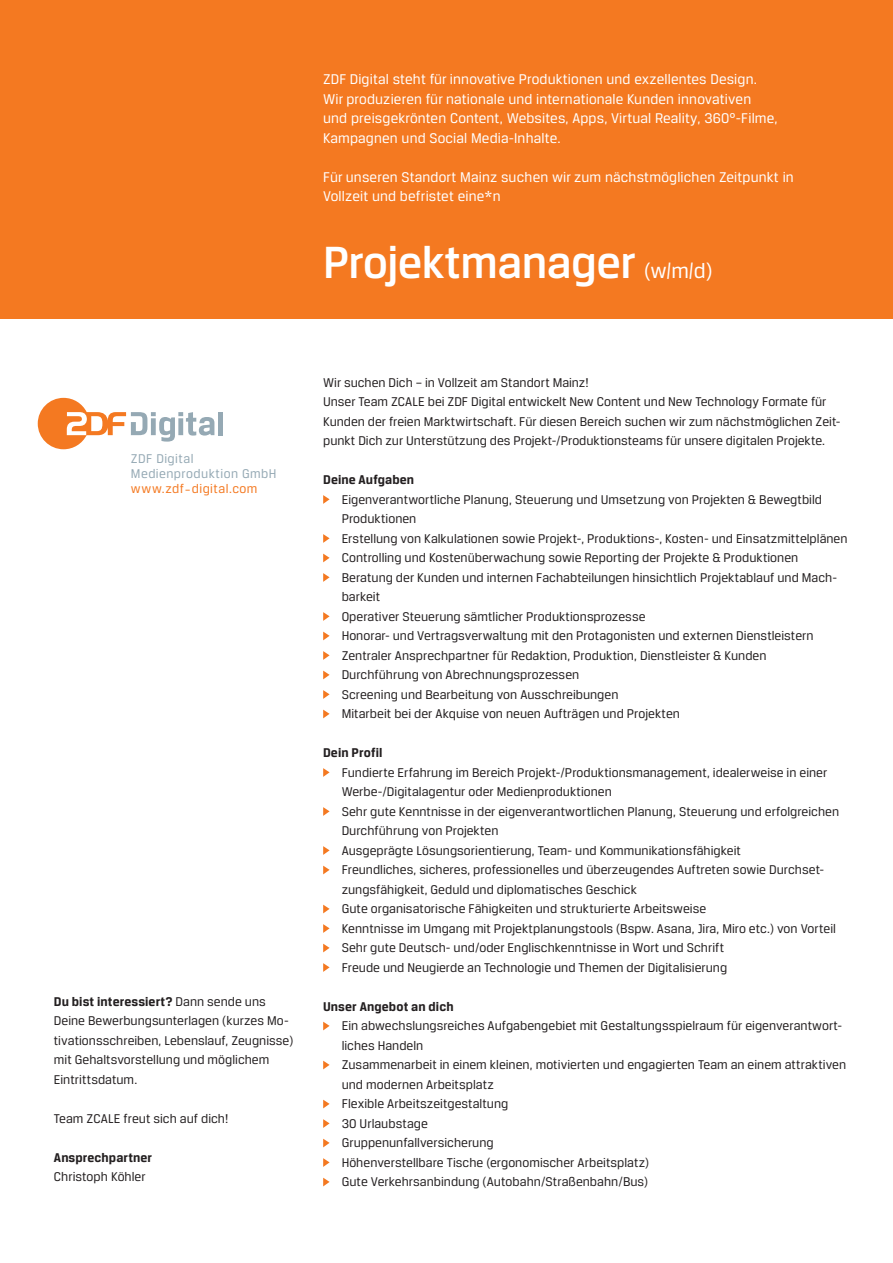
<style>
.page{position:relative;width:893px;height:1263px;background:#fff}
.page>*{position:absolute;margin:0;border:0;box-sizing:border-box;transform-origin:0 0}
.t1{font:500 48px "Breuer Text";letter-spacing:-.01em;color:#fff}
.t2{font:15px/19.5px "Breuer Text";letter-spacing:.01em;color:#fff}
.t3{font:13.5px/19.5px "Breuer Text";color:#231f20}
.t4{font:700 13.5px "Breuer Text";letter-spacing:.005em;color:#231f20}
.t5{font:13.5px/15px "Breuer Text";letter-spacing:.03em;color:#95a9b4}
.t6{font:13.5px "Breuer Text";letter-spacing:.035em;color:#f47921}
.s1{font-weight:400;font-size:22.35px}
.s2{font-weight:400;font-style:italic;font-size:22.35px}
.s3{font-weight:700}
</style>
<div class="page">
<div style="left:0;top:0;width:893px;height:318px;background:#f47921"></div>
<svg style="left:38px;top:398px;width:176px;height:51px"></svg>
<div style="left:218px;top:412px;width:5px;height:23px;background:#95a9b4"></div>
<svg style="left:323px;top:495px;width:7px;height:9px"></svg>
<svg style="left:323px;top:534px;width:7px;height:9px"></svg>
<svg style="left:323px;top:554px;width:7px;height:8px"></svg>
<svg style="left:323px;top:573px;width:7px;height:9px"></svg>
<svg style="left:323px;top:612px;width:7px;height:9px"></svg>
<svg style="left:323px;top:632px;width:7px;height:8px"></svg>
<svg style="left:323px;top:651px;width:7px;height:9px"></svg>
<svg style="left:323px;top:671px;width:7px;height:8px"></svg>
<svg style="left:323px;top:690px;width:7px;height:9px"></svg>
<svg style="left:323px;top:710px;width:7px;height:8px"></svg>
<svg style="left:323px;top:768px;width:7px;height:9px"></svg>
<svg style="left:323px;top:807px;width:7px;height:9px"></svg>
<svg style="left:323px;top:846px;width:7px;height:9px"></svg>
<svg style="left:323px;top:866px;width:7px;height:8px"></svg>
<svg style="left:323px;top:905px;width:7px;height:8px"></svg>
<svg style="left:323px;top:924px;width:7px;height:9px"></svg>
<svg style="left:323px;top:944px;width:7px;height:8px"></svg>
<svg style="left:323px;top:963px;width:7px;height:9px"></svg>
<svg style="left:323px;top:1022px;width:7px;height:8px"></svg>
<svg style="left:323px;top:1061px;width:7px;height:8px"></svg>
<svg style="left:323px;top:1100px;width:7px;height:8px"></svg>
<svg style="left:323px;top:1119px;width:7px;height:9px"></svg>
<svg style="left:323px;top:1139px;width:7px;height:8px"></svg>
<svg style="left:323px;top:1158px;width:7px;height:9px"></svg>
<svg style="left:323px;top:1178px;width:7px;height:8px"></svg>
<p class="t2" style="left:323px;top:69px;width:456px">ZDF Digital steht für innovative Produktionen und exzellentes Design.<br>Wir produzieren für nationale und internationale Kunden innovativen und preisgekrönten Content, Websites, Apps, Virtual Reality, 360°-Filme, Kampagnen und Social Media-Inhalte.</p>
<p class="t2" style="left:323px;top:167px;width:472px">Für unseren Standort Mainz suchen wir zum nächstmöglichen Zeitpunkt in<br>Vollzeit und befristet eine*n</p>
<h1 class="t1" style="left:323px;top:236px;width:391px">Projektmanager <span class="s1">(w</span><span class="s2">/</span><span class="s1">m</span><span class="s2">/</span><span class="s1">d)</span></h1>
<p class="t5" style="left:131px;top:451px;width:147px">ZDF Digital<br>Medienproduktion GmbH</p>
<p class="t6" style="left:131px;top:482px;width:128px">www.zdf-digital.com</p>
<p class="t3" style="left:54px;top:991px;width:241px"><span class="s3">Du bist interessiert?</span> Dann sende uns Deine Bewerbungsunterlagen (kurzes Mo&shy;tivationsschreiben, Lebenslauf, Zeugnisse) mit Gehaltsvorstellung und möglichem Eintrittsdatum.</p>
<p class="t3" style="left:54px;top:1108px;width:176px">Team ZCALE freut sich auf dich!</p>
<p class="t4" style="left:54px;top:1150px;width:100px">Ansprechpartner</p>
<p class="t3" style="left:54px;top:1167px;width:93px">Christoph Köhler</p>
<p class="t3" style="left:323px;top:372px;width:519px">Wir suchen Dich – in Vollzeit am Standort Mainz!<br>Unser Team ZCALE bei ZDF Digital entwickelt New Content und New Technology Formate für Kunden der freien Marktwirtschaft. Für diesen Bereich suchen wir zum nächstmöglichen Zeit&shy;punkt Dich zur Unterstützung des Projekt-/Produktionsteams für unsere digitalen Projekte.</p>
<p class="t4" style="left:323px;top:472px;width:92px">Deine Aufgaben</p>
<p class="t3" style="left:342px;top:489px;width:507px">Eigenverantwortliche Planung, Steuerung und Umsetzung von Projekten &amp; Bewegtbild Produktionen<br>Erstellung von Kalkulationen sowie Projekt-, Produktions-, Kosten- und Einsatzmittelplänen Controlling und Kostenüberwachung sowie Reporting der Projekte &amp; Produktionen Beratung der Kunden und internen Fachabteilungen hinsichtlich Projektablauf und Mach&shy;barkeit<br>Operativer Steuerung sämtlicher Produktionsprozesse<br>Honorar- und Vertragsverwaltung mit den Protagonisten und externen Dienstleistern Zentraler Ansprechpartner für Redaktion, Produktion, Dienstleister &amp; Kunden<br>Durchführung von Abrechnungsprozessen<br>Screening und Bearbeitung von Ausschreibungen<br>Mitarbeit bei der Akquise von neuen Aufträgen und Projekten</p>
<p class="t4" style="left:323px;top:745px;width:61px">Dein Profil</p>
<p class="t3" style="left:342px;top:762px;width:499px">Fundierte Erfahrung im Bereich Projekt-/Produktionsmanagement, idealerweise in einer Werbe-/Digitalagentur oder Medienproduktionen<br>Sehr gute Kenntnisse in der eigenverantwortlichen Planung, Steuerung und erfolgreichen Durchführung von Projekten<br>Ausgeprägte Lösungsorientierung, Team- und Kommunikationsfähigkeit<br>Freundliches, sicheres, professionelles und überzeugendes Auftreten sowie Durchset&shy;zungsfähigkeit, Geduld und diplomatisches Geschick<br>Gute organisatorische Fähigkeiten und strukturierte Arbeitsweise<br>Kenntnisse im Umgang mit Projektplanungstools (Bspw. Asana, Jira, Miro etc.) von Vorteil Sehr gute Deutsch- und/oder Englischkenntnisse in Wort und Schrift<br>Freude und Neugierde an Technologie und Themen der Digitalisierung</p>
<p class="t4" style="left:323px;top:999px;width:132px">Unser Angebot an dich</p>
<p class="t3" style="left:342px;top:1016px;width:506px">Ein abwechslungsreiches Aufgabengebiet mit Gestaltungsspielraum für eigenverantwort&shy;liches Handeln<br>Zusammenarbeit in einem kleinen, motivierten und engagierten Team an einem attraktiven und modernen Arbeitsplatz<br>Flexible Arbeitszeitgestaltung<br>30 Urlaubstage<br>Gruppenunfallversicherung<br>Höhenverstellbare Tische (ergonomischer Arbeitsplatz)<br>Gute Verkehrsanbindung (Autobahn/Straßenbahn/Bus)</p>
</div>
